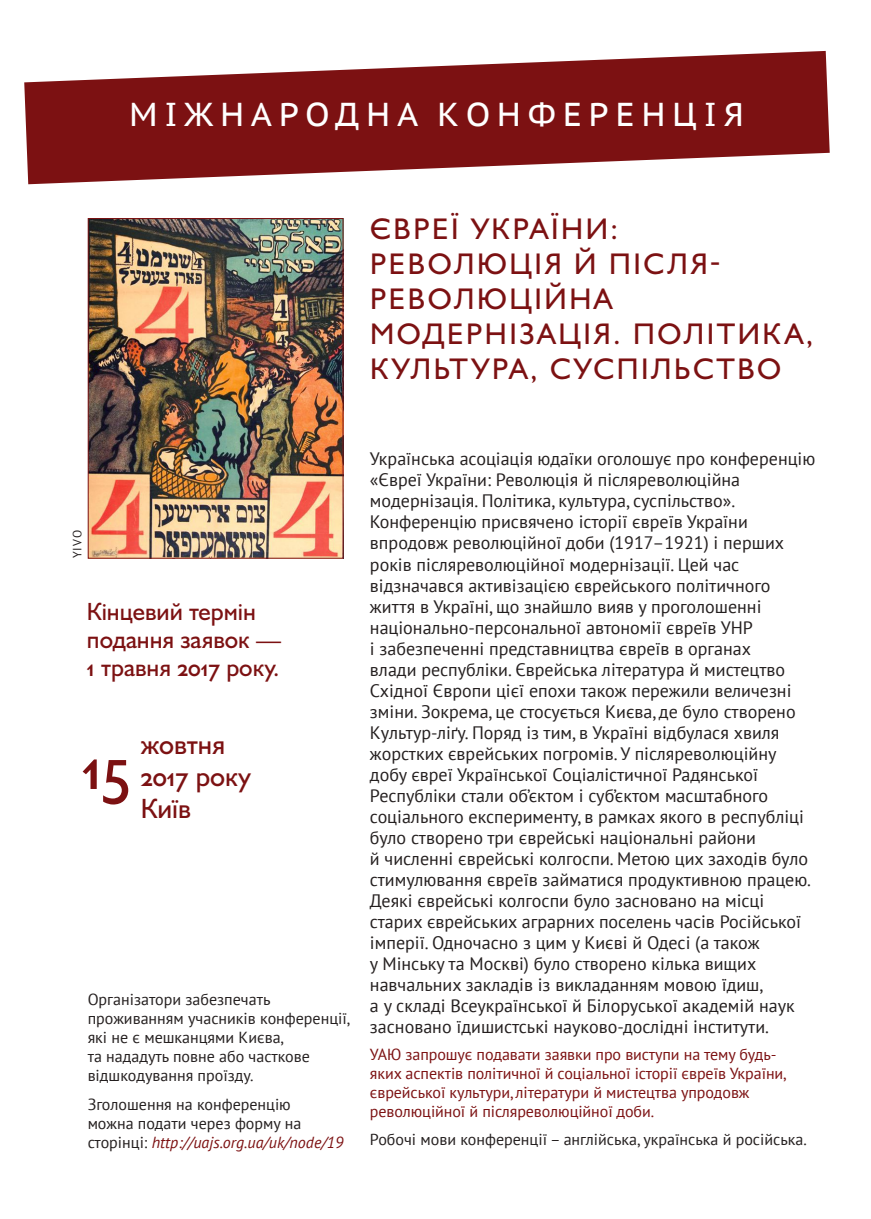
<style>
.page{position:relative;width:871px;height:1219px;background:#fff}
.page>*{position:absolute;margin:0;border:0;box-sizing:border-box;transform-origin:0 0}
.t1{font:64px "Humanist 521 BT";color:#7c1112}
.t2{font:33px "PT Sans Caption";letter-spacing:.2em;color:#fff}
.t3{font:30px/35px "Humanist 521 BT";letter-spacing:.085em;color:#7c1112}
.t4{font:28px/32px "Humanist 521 BT";color:#7c1112}
.t5{font:25px/28px "Humanist 521 BT";color:#7c1112}
.t6{font:18px/21px "PT Sans";color:#241f1f}
.t7{font:16px/19px "PT Sans";color:#241f1f}
.t8{font:16px/19px "PT Sans";letter-spacing:-.005em;color:#7c1112}
.t9{font:12px "PT Sans";color:#241f1f}
.s1{font-style:italic;color:#7c1112}
</style>
<div class="page">
<svg style="left:24px;top:51px;width:805px;height:133px;fill:#7c1112"></svg>
<img style="left:90px;top:220px;width:251px;height:336px">
<div style="left:88px;top:218px;width:255px;height:340px;border:1px solid #7c1112"></div>
<h2 class="t2" style="left:129px;top:93px;width:616px">МІЖНАРОДНА КОНФЕРЕНЦІЯ</h2>
<h3 class="t3" style="left:370px;top:212px;width:444px">ЄВРЕЇ УКРАЇНИ:<br>РЕВОЛЮЦІЯ Й ПІСЛЯ-<br>РЕВОЛЮЦІЙНА<br>МОДЕРНІЗАЦІЯ. ПОЛІТИКА,<br>КУЛЬТУРА, СУСПІЛЬСТВО</h3>
<p class="t9" style="left:69px;top:558px;width:30px;rotate:-90deg">YIVO</p>
<h3 class="t5" style="left:87px;top:597px;width:195px">Кінцевий термін подання заявок —<br>1 травня 2017 року.</h3>
<h1 class="t1" style="left:82px;top:728px;width:49px">15</h1>
<h3 class="t4" style="left:141px;top:728px;width:112px">жовтня<br>2017 року<br>Київ</h3>
<p class="t7" style="left:88px;top:990px;width:264px">Організатори забезпечать проживанням учасників конференції, які не є мешканцями Києва,<br>та нададуть повне або часткове відшкодування проїзду.</p>
<p class="t7" style="left:88px;top:1094px;width:257px">Зголошення на конференцію<br>можна подати через форму на сторінці: <span class="s1">http://uajs.org.ua/uk/node/19</span></p>
<p class="t6" style="left:370px;top:448px;width:447px">Українська асоціація юдаїки оголошує про конференцію «Євреї України: Революція й післяреволюційна модернізація. Політика, культура, суспільство».<br>Конференцію присвячено історії євреїв України впродовж революційної доби (1917–1921) і перших років післяреволюційної модернізації. Цей час відзначався активізацією єврейського політичного життя в Україні, що знайшло вияв у проголошенні національно-персональної автономії євреїв УНР<br>і забезпеченні представництва євреїв в органах<br>влади республіки. Єврейська література й мистецтво Східної Європи цієї епохи також пережили величезні зміни. Зокрема, це стосується Києва, де було створено Культур-ліґу. Поряд із тим, в Україні відбулася хвиля жорстких єврейських погромів. У післяреволюційну добу євреї Української Соціалістичної Радянської Республіки стали об’єктом і суб’єктом масштабного соціального експерименту, в рамках якого в республіці було створено три єврейські національні райони<br>й численні єврейські колгоспи. Метою цих заходів було стимулювання євреїв займатися продуктивною працею.<br>Деякі єврейські колгоспи було засновано на місці старих єврейських аграрних поселень часів Російської імперії. Одночасно з цим у Києві й Одесі (а також<br>у Мінську та Москві) було створено кілька вищих навчальних закладів із викладанням мовою їдиш,<br>а у складі Всеукраїнської й Білоруської академій наук засновано їдишистські науково-дослідні інститути.</p>
<p class="t8" style="left:370px;top:1044px;width:418px">УАЮ запрошує подавати заявки про виступи на тему будь&shy;яких аспектів політичної й соціальної історії євреїв України, єврейської культури, літератури й мистецтва упродовж революційної й післяреволюційної доби.</p>
<p class="t7" style="left:370px;top:1129px;width:438px">Робочі мови конференції – англійська, українська й російська.</p>
</div>
